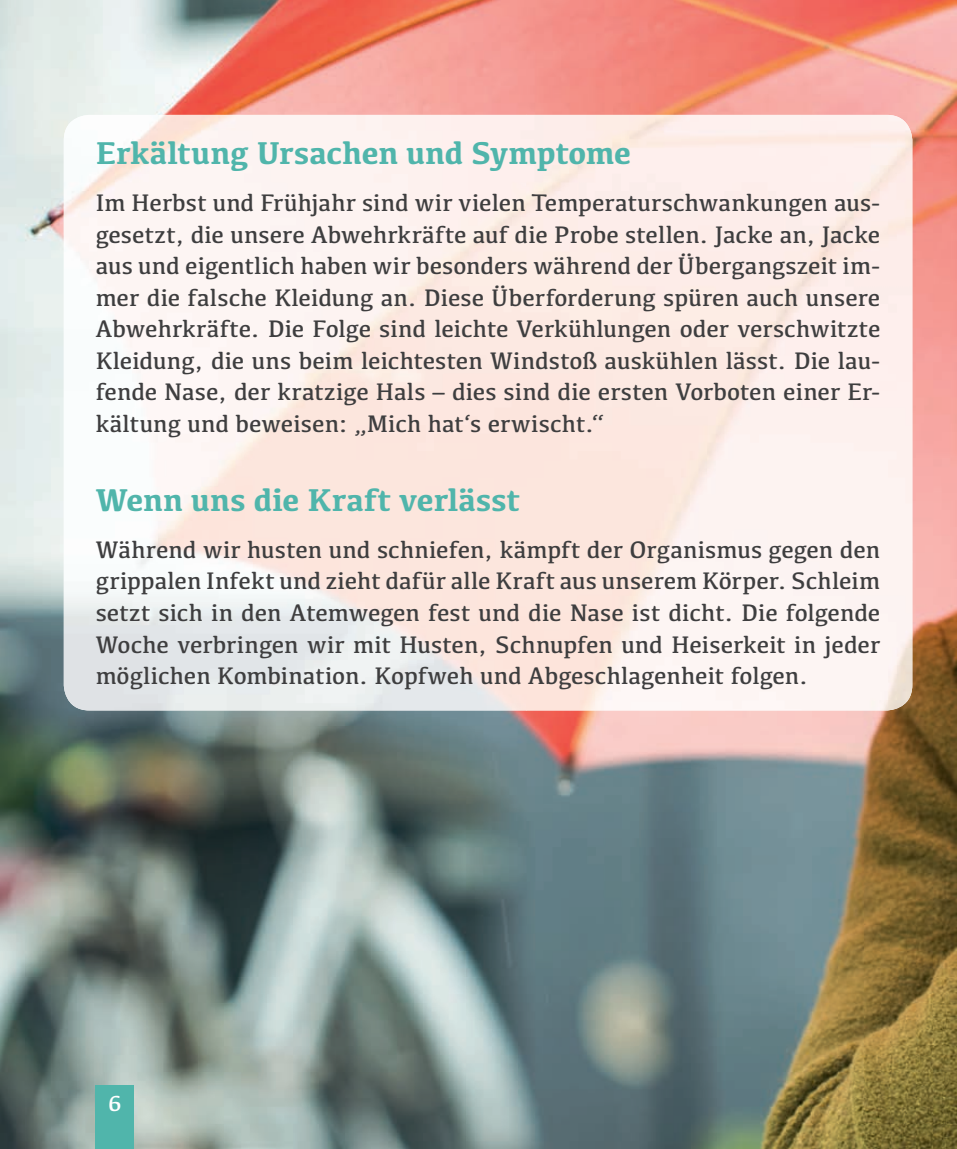
<style>
.page{position:relative;width:957px;height:1149px;background:#fff}
.page>*{position:absolute;margin:0;border:0;box-sizing:border-box;transform-origin:0 0}
.t1{font:700 32.62px "Kefa";letter-spacing:-.005em;color:#50b5ab}
.t2{font:24.75px/31.5px "Kefa";color:#3e3e3f;text-align:justify}
.t3{font:22.5px "Kefa";color:#fff}
</style>
<div class="page">
<img style="left:0;top:0;width:957px;height:1148px">
<img style="left:64px;top:115px;width:848px;height:595px">
<div style="left:96px;top:1084px;width:38px;height:64px;background:#50b5ab"></div>
<h1 class="t1" style="left:96px;top:131px;width:537px">Erkältung Ursachen und Symptome</h1>
<p class="t2" style="left:96px;top:186px;width:786px">Im Herbst und Frühjahr sind wir vielen Temperaturschwankungen aus&shy;gesetzt, die unsere Abwehrkräfte auf die Probe stellen. Jacke an, Jacke aus und eigentlich haben wir besonders während der Übergangszeit im&shy;mer die falsche Kleidung an. Diese Überforderung spüren auch unsere Abwehrkräfte. Die Folge sind leichte Verkühlungen oder verschwitzte Kleidung, die uns beim leichtesten Windstoß auskühlen lässt. Die lau&shy;fende Nase, der kratzige Hals – dies sind die ersten Vorboten einer Er&shy;kältung und beweisen: „Mich hat‘s erwischt.“</p>
<h1 class="t1" style="left:96px;top:477px;width:426px">Wenn uns die Kraft verlässt</h1>
<p class="t2" style="left:96px;top:533px;width:786px">Während wir husten und schniefen, kämpft der Organismus gegen den grippalen Infekt und zieht dafür alle Kraft aus unserem Körper. Schleim setzt sich in den Atemwegen fest und die Nase ist dicht. Die folgende Woche verbringen wir mit Husten, Schnupfen und Heiserkeit in jeder möglichen Kombination. Kopfweh und Abgeschlagenheit folgen.</p>
<p class="t3" style="left:108px;top:1088px;width:15px">6</p>
</div>
